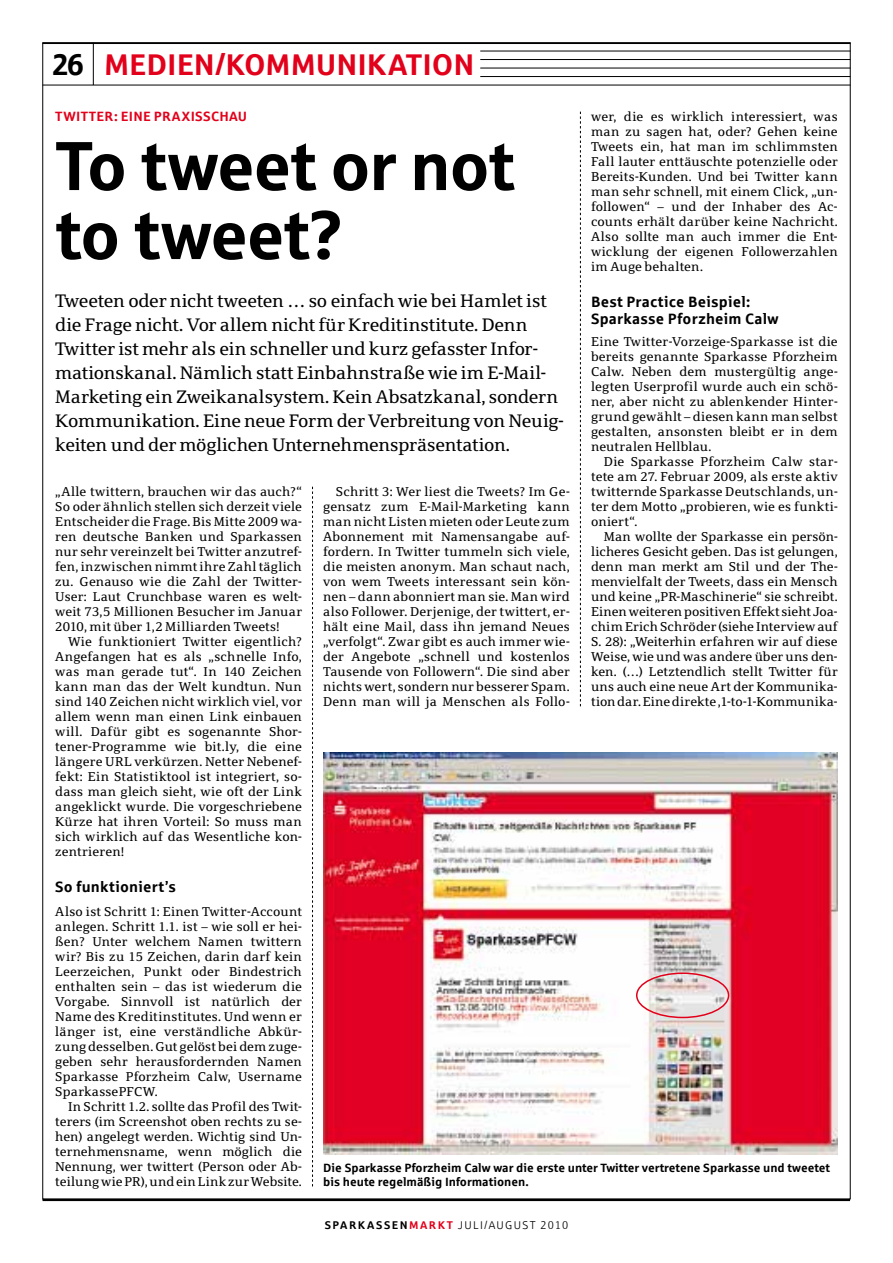
<style>
.page{position:relative;width:893px;height:1263px;background:#fff}
.page>*{position:absolute;margin:0;border:0;box-sizing:border-box;transform-origin:0 0}
.t1{font:700 69px/69px "Sparkasse Rg";letter-spacing:-.025em;color:#000}
.t2{font:700 30px "Sparkasse Rg";color:#e2001a}
.t3{font:700 30px "Sparkasse Rg";color:#000}
.t4{font:18px/24px "Sparkasse Serif";letter-spacing:-.01em;color:#000}
.t5{font:700 15px/16.5px "Sparkasse Rg";letter-spacing:.01em;color:#000}
.t6{font:700 13.5px "Sparkasse Rg";letter-spacing:.02em;color:#e2001a}
.t7{font:12.75px/15px "Sparkasse Serif";letter-spacing:.015em;color:#000;text-align:justify}
.t8{font:700 12px/14.2px "Sparkasse Rg";color:#000}
.t9{font:11.25px "Sparkasse Lt";letter-spacing:.12em;color:#000}
.s1{font-family:"Sparkasse Rg";font-weight:700}
.s2{font-family:"Sparkasse Rg";font-weight:700;color:#e2001a}
</style>
<div class="page">
<hr style="left:43px;top:85px;width:807px;height:1px;background:#000">
<hr style="left:93px;top:43px;width:1px;height:42px;background:#000">
<hr style="left:43px;top:1199px;width:807px;height:2px;background:#000">
<hr style="left:480px;top:51px;width:370px;height:1px;background:#000">
<hr style="left:480px;top:59px;width:370px;height:1px;background:#000">
<hr style="left:480px;top:68px;width:370px;height:1px;background:#000">
<hr style="left:480px;top:76px;width:370px;height:1px;background:#000">
<img style="left:323px;top:753px;width:515px;height:402px">
<div style="left:636px;top:972px;width:93px;height:46px;border:2px solid #e2001a;border-radius:50%"></div>
<svg style="left:312px;top:487px;width:1px;height:699px"></svg>
<svg style="left:580px;top:112px;width:1px;height:594px"></svg>
<h2 class="t3" style="left:52px;top:45px;width:33px">26</h2>
<h2 class="t2" style="left:104px;top:45px;width:43px">Medien</h2>
<h2 class="t2" style="left:215px;top:45px;width:49px">/Kommunikation</h2>
<p class="t6" style="left:55px;top:108px;width:193px">TWITTER: EINE PRAXISSCHAU</p>
<h1 class="t1" style="left:55px;top:129px;width:461px">To tweet or not to tweet?</h1>
<p class="t4" style="left:55px;top:288px;width:510px">Tweeten oder nicht tweeten … so einfach wie bei Hamlet ist die Frage nicht. Vor allem nicht für Kreditinstitute. Denn Twitter ist mehr als ein schneller und kurz gefasster Infor&shy;mationskanal. Nämlich statt Einbahnstraße wie im E-Mail-Marketing ein Zweikanalsystem. Kein Absatzkanal, sondern Kommunikation. Eine neue Form der Verbreitung von Neuig&shy;keiten und der möglichen Unternehmenspräsentation.</p>
<p class="t7" style="left:591px;top:109px;width:248px">wer, die es wirklich interessiert, was man zu sagen hat, oder? Gehen keine Tweets ein, hat man im schlimmsten Fall lauter enttäuschte potenzielle oder Bereits-Kunden. Und bei Twitter kann man sehr schnell, mit einem Click, „un&shy;followen“ – und der Inhaber des Ac&shy;counts erhält darüber keine Nachricht.<br>Also sollte man auch immer die Ent&shy;wicklung der eigenen Followerzahlen im Auge behalten.</p>
<p class="t5" style="left:591px;top:293px;width:189px">Best Practice Beispiel:<br>Sparkasse Pforzheim Calw</p>
<p class="t7" style="left:591px;top:334px;width:248px">Eine Twitter-Vorzeige-Sparkasse ist die bereits genannte Sparkasse Pforzheim Calw. Neben dem mustergültig ange&shy;legten Userprofil wurde auch ein schö&shy;ner, aber nicht zu ablenkender Hinter&shy;grund gewählt – diesen kann man selbst gestalten, ansonsten bleibt er in dem neutralen Hellblau.</p>
<p class="t7" style="left:591px;top:454px;width:248px;text-indent:13px">Die Sparkasse Pforzheim Calw star&shy;tete am 27. Februar 2009, als erste aktiv twitternde Sparkasse Deutschlands, un&shy;ter dem Motto „probieren, wie es funkti&shy;oniert“.</p>
<p class="t7" style="left:591px;top:529px;width:248px;text-indent:13px">Man wollte der Sparkasse ein persön&shy;licheres Gesicht geben. Das ist gelungen, denn man merkt am Stil und der The&shy;menvielfalt der Tweets, dass ein Mensch und keine „PR-Maschinerie“ sie schreibt.<br>Einen weiteren positiven Effekt sieht Joa&shy;chim Erich Schröder (siehe Interview auf S. 28): „Weiterhin erfahren wir auf diese Weise, wie und was andere über uns den&shy;ken. (…) Letztendlich stellt Twitter für uns auch eine neue Art der Kommunika&shy;tion dar. Eine direkte ‚1-to-1-Kommunika-</p>
<p class="t7" style="left:323px;top:484px;width:248px;text-indent:13px">Schritt 3: Wer liest die Tweets? Im Ge&shy;gensatz zum E-Mail-Marketing kann man nicht Listen mieten oder Leute zum Abonnement mit Namensangabe auf&shy;fordern. In Twitter tummeln sich viele, die meisten anonym. Man schaut nach, von wem Tweets interessant sein kön&shy;nen – dann abonniert man sie. Man wird also Follower. Derjenige, der twittert, er&shy;hält eine Mail, dass ihn jemand Neues „verfolgt“. Zwar gibt es auch immer wie&shy;der Angebote „schnell und kostenlos Tausende von Followern“. Die sind aber nichts wert, sondern nur besserer Spam.<br>Denn man will ja Menschen als Follo-</p>
<p class="t7" style="left:55px;top:484px;width:248px">„Alle twittern, brauchen wir das auch?“ So oder ähnlich stellen sich derzeit viele Entscheider die Frage. Bis Mitte 2009 wa&shy;ren deutsche Banken und Sparkassen nur sehr vereinzelt bei Twitter anzutref&shy;fen, inzwischen nimmt ihre Zahl täglich zu. Genauso wie die Zahl der Twitter-User: Laut Crunchbase waren es welt&shy;weit 73,5 Millionen Besucher im Januar 2010, mit über 1,2 Milliarden Tweets!</p>
<p class="t7" style="left:55px;top:634px;width:248px;text-indent:13px">Wie funktioniert Twitter eigentlich?<br>Angefangen hat es als „schnelle Info, was man gerade tut“. In 140 Zeichen kann man das der Welt kundtun. Nun sind 140 Zeichen nicht wirklich viel, vor allem wenn man einen Link einbauen will. Dafür gibt es sogenannte Shor&shy;tener-Programme wie bit.ly, die eine längere URL verkürzen. Netter Nebenef&shy;fekt: Ein Statistiktool ist integriert, so&shy;dass man gleich sieht, wie oft der Link angeklickt wurde. Die vorgeschriebene Kürze hat ihren Vorteil: So muss man sich wirklich auf das Wesentliche kon&shy;zentrieren!</p>
<p class="t5" style="left:55px;top:878px;width:122px">So funktioniert’s</p>
<p class="t7" style="left:55px;top:904px;width:248px">Also ist Schritt 1: Einen Twitter-Account anlegen. Schritt 1.1. ist – wie soll er hei&shy;ßen? Unter welchem Namen twittern wir? Bis zu 15 Zeichen, darin darf kein Leerzeichen, Punkt oder Bindestrich enthalten sein – das ist wiederum die Vorgabe. Sinnvoll ist natürlich der Name des Kreditinstitutes. Und wenn er länger ist, eine verständliche Abkür&shy;zung desselben. Gut gelöst bei dem zuge&shy;geben sehr herausfordernden Namen Sparkasse Pforzheim Calw, Username SparkassePFCW.</p>
<p class="t7" style="left:55px;top:1099px;width:248px;text-indent:13px">In Schritt 1.2. sollte das Profil des Twit&shy;terers (im Screenshot oben rechts zu se&shy;hen) angelegt werden. Wichtig sind Un&shy;ternehmensname, wenn möglich die Nennung, wer twittert (Person oder Ab&shy;teilung wie PR), und ein Link zur Website.</p>
<p class="t8" style="left:323px;top:1160px;width:508px">Die Sparkasse Pforzheim Calw war die erste unter Twitter vertretene Sparkasse und tweetet bis heute regelmäßig Informationen.</p>
<p class="t9" style="left:325px;top:1218px;width:245px"><span class="s1">SPARKASSEN</span><span class="s2">MARKT</span> JULI/AUGUST 2010</p>
</div>
